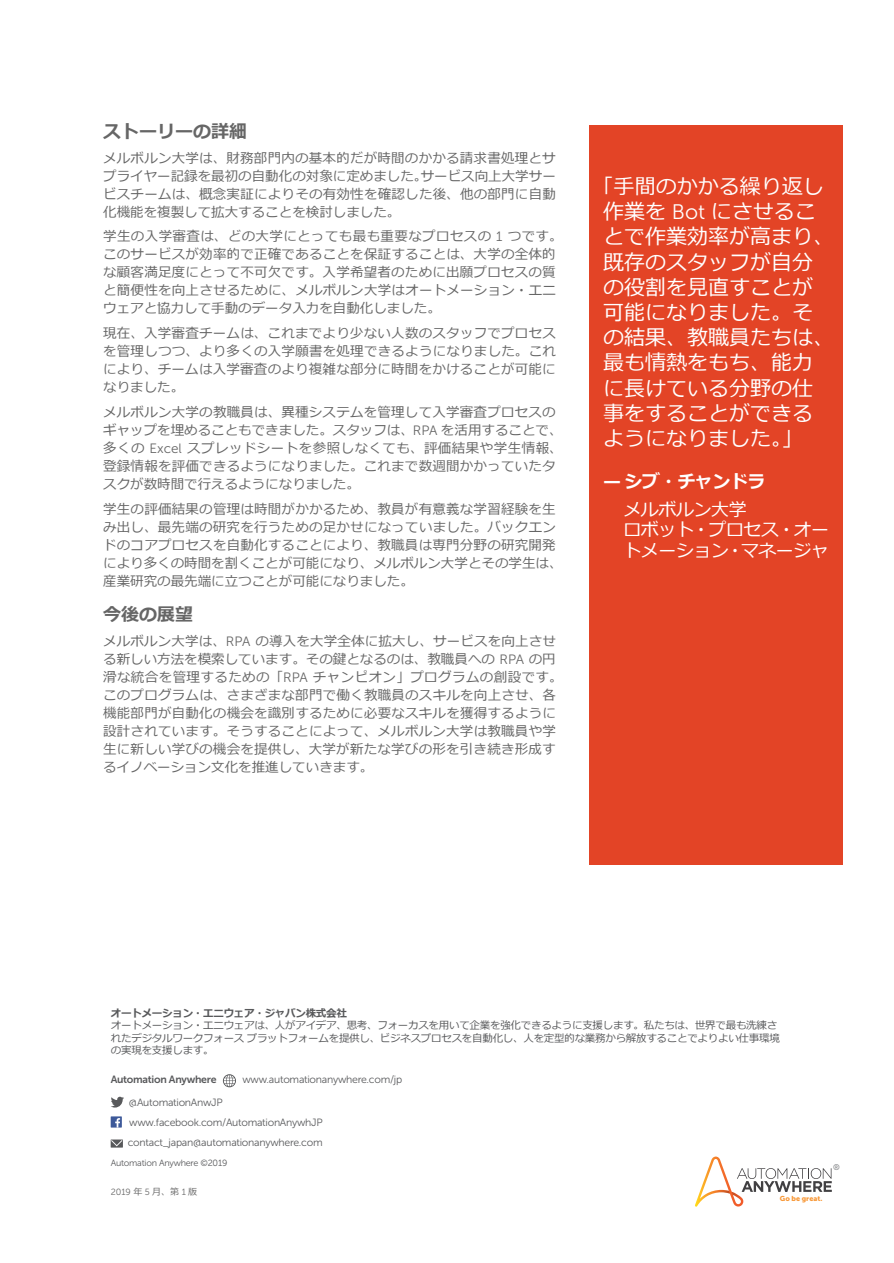
<style>
.page{position:relative;width:894px;height:1263px;background:#fff}
.page>*{position:absolute;margin:0;border:0;box-sizing:border-box;transform-origin:0 0}
.t1{font:21px/25.2px "Meiryo";color:#fff}
.t2{font:18px/20.9px "Meiryo";letter-spacing:-.025em;color:#fff}
.t3{font:700 18px "Meiryo";color:#666}
.t4{font:700 18px "Meiryo";letter-spacing:-.025em;color:#fff}
.t5{font:13.5px/18px "Meiryo";letter-spacing:.015em;color:#666}
.t6{font:10.5px/12.6px "Meiryo";letter-spacing:-.025em;color:#58595b}
.t7{font:10.5px/20px "Museo Sans 300";letter-spacing:-.025em;color:#58595b}
.t8{font:700 10.5px "Meiryo";letter-spacing:-.025em;color:#58595b}
.t9{font:10.5px "Museo Sans 700";letter-spacing:-.025em;color:#58595b}
.t10{font:9px "Museo Sans 300";letter-spacing:-.025em;color:#58595b}
.t11{font:9px "Museo Sans 300";color:#686868}
.t12{font:8.25px "Museo Sans 500";color:#808285}
.t13{font:7.05px "Museo Sans 900";color:#f89837}
.s1{font-family:"Museo Sans 300"}
.s2{font-family:"Meiryo"}
</style>
<div class="page">
<svg style="left:695px;top:1156px;width:136px;height:50px"></svg>
<div style="left:589px;top:125px;width:253px;height:739px;background:#e34426"></div>
<svg style="left:223px;top:1074px;width:13px;height:13px"></svg>
<svg style="left:111px;top:1096px;width:13px;height:11px"></svg>
<div style="left:111px;top:1116px;width:11px;height:11px;background:#3d5999"></div>
<svg style="left:115px;top:1118px;width:5px;height:9px"></svg>
<svg style="left:111px;top:1139px;width:12px;height:8px"></svg>
<h2 class="t3" style="left:103px;top:119px;width:145px">ストーリーの詳細</h2>
<p class="t5" style="left:103px;top:149px;width:454px;text-align:justify">メルボルン大学は、財務部門内の基本的だが時間のかかる請求書処理とサプライヤー記録を最初の自動化の対象に定めました。サービス向上大学サービスチームは、概念実証によりその有効性を確認した後、他の部門に自動化機能を複製して拡大することを検討しました。</p>
<p class="t5" style="left:103px;top:228px;width:460px">学生の入学審査は、どの大学にとっても最も重要なプロセスの <span class="s1">1</span> つです。このサービスが効率的で正確であることを保証することは、大学の全体的な顧客満足度にとって不可欠です。入学希望者のために出願プロセスの質と簡便性を向上させるために、メルボルン大学はオートメーション・エニウェアと協力して手動のデータ入力を自動化しました。</p>
<p class="t5" style="left:103px;top:325px;width:454px;text-align:justify">現在、入学審査チームは、これまでより少ない人数のスタッフでプロセスを管理しつつ、より多くの入学願書を処理できるようになりました。これにより、チームは入学審査のより複雑な部分に時間をかけることが可能になりました。</p>
<p class="t5" style="left:103px;top:403px;width:461px">メルボルン大学の教職員は、異種システムを管理して入学審査プロセスのギャップを埋めることもできました。スタッフは、<span class="s1">RPA</span> を活用することで、多くの <span class="s1">Excel</span> スプレッドシートを参照しなくても、評価結果や学生情報、登録情報を評価できるようになりました。これまで数週間かかっていたタスクが数時間で行えるようになりました。</p>
<p class="t5" style="left:103px;top:500px;width:460px">学生の評価結果の管理は時間がかかるため、教員が有意義な学習経験を生み出し、最先端の研究を行うための足かせになっていました。バックエンドのコアプロセスを自動化することにより、教職員は専門分野の研究開発により多くの時間を割くことが可能になり、メルボルン大学とその学生は、産業研究の最先端に立つことが可能になりました。</p>
<h2 class="t3" style="left:103px;top:601px;width:91px">今後の展望</h2>
<p class="t5" style="left:103px;top:632px;width:461px">メルボルン大学は、<span class="s1">RPA</span> の導入を大学全体に拡大し、サービスを向上させる新しい方法を模索しています。その鍵となるのは、教職員への <span class="s1">RPA</span> の円滑な統合を管理するための「<span class="s1">RPA</span> チャンピオン」プログラムの創設です。このプログラムは、さまざまな部門で働く教職員のスキルを向上させ、各機能部門が自動化の機会を識別するために必要なスキルを獲得するように設計されています。そうすることによって、メルボルン大学は教職員や学生に新しい学びの機会を提供し、大学が新たな学びの形を引き続き形成するイノベーション文化を推進していきます。</p>
<h1 class="t1" style="left:603px;top:175px;width:232px;text-indent:-10px">「手間のかかる繰り返し作業を <span class="s1">Bot</span> にさせることで作業効率が高まり、既存のスタッフが自分の役割を見直すことが可能になりました。その結果、教職員たちは、最も情熱をもち、能力に長けている分野の仕事をすることができるようになりました。」</h1>
<h2 class="t4" style="left:603px;top:469px;width:164px">— シブ・チャンドラ</h2>
<h2 class="t2" style="left:623px;top:499px;width:207px">メルボルン大学<br>ロボット・プロセス・オートメーション・マネージャ</h2>
<p class="t8" style="left:111px;top:1005px;width:237px">オートメーション・エニウェア・ジャパン株式会社</p>
<p class="t6" style="left:111px;top:1019px;width:670px">オートメーション・エニウェアは、人がアイデア、思考、フォーカスを用いて企業を強化できるように支援します。私たちは、世界で最も洗練されたデジタルワークフォースプラットフォームを提供し、ビジネスプロセスを自動化し、人を定型的な業務から解放することでよりよい仕事環境の実現を支援します。</p>
<p class="t9" style="left:111px;top:1073px;width:107px">Automation Anywhere</p>
<p class="t7" style="left:242px;top:1069px;width:161px">www.automationanywhere.com/jp</p>
<p class="t7" style="left:128px;top:1092px;width:196px">@AutomationAnwJP www.facebook.com/AutomationAnywhJP contact_japan@automationanywhere.com</p>
<p class="t10" style="left:111px;top:1158px;width:118px">Automation Anywhere ©2019</p>
<p class="t11" style="left:111px;top:1186px;width:88px">2019 <span class="s2">年</span> 5 <span class="s2">月、第</span> 1 <span class="s2">版</span></p>
<p class="t13" style="left:779px;top:1194px;width:44px">Go be great.</p>
<p class="t12" style="left:833px;top:1162px;width:8px">®</p>
</div>
